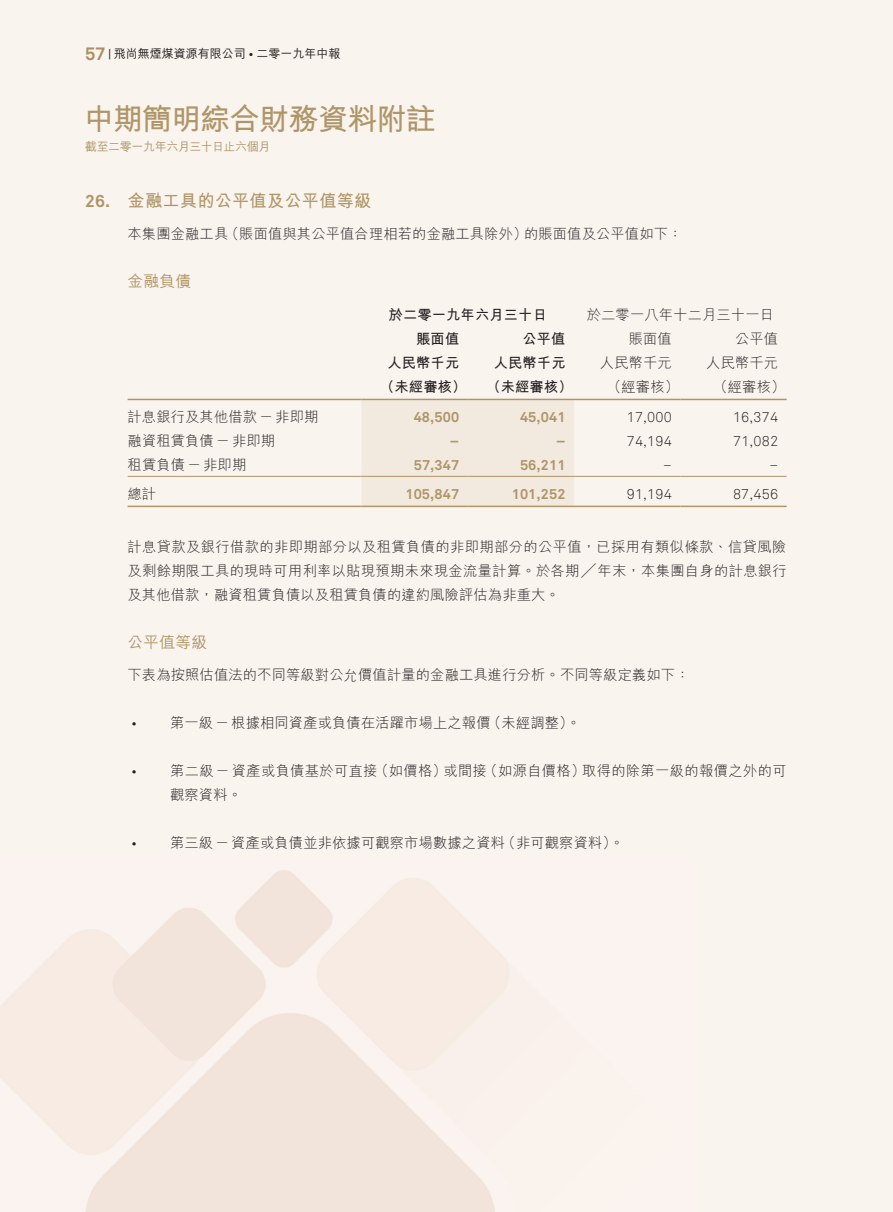
<style>
.page{position:relative;width:893px;height:1212px;background:#faf4ef}
.page>*{position:absolute;margin:0;border:0;box-sizing:border-box;transform-origin:0 0}
.t1{font:700 30px "M Hei HK";letter-spacing:-.02em;color:#af9668}
.t2{font:700 18px "Akkurat Pro";color:#af9668}
.t3{font:700 17.25px "M Hei HK";letter-spacing:.01em;color:#af9668}
.t4{font:700 17.25px "Akkurat Pro";color:#af9668}
.t5{font:500 15.75px "M Hei HK";letter-spacing:.015em;color:#af9668}
.t6{font:300 14.25px/24px "M Hei HK";letter-spacing:.01em;color:#231f20;text-align:justify}
.t7{font:14.25px "Akkurat Light Pro";letter-spacing:.01em;color:#231f20}
.t8{font:700 14.25px "Akkurat Pro";letter-spacing:.01em;color:#af9668}
.t9{font:700 14.25px "M Hei HK";letter-spacing:.01em;color:#231f20}
.t10{font:500 12px "M Hei HK";color:#231f20}
.t11{font:500 12px "M Hei HK";letter-spacing:-.035em;color:#af9668}
.s1{font-family:"Akkurat Pro";font-weight:400}
</style>
<div class="page">
<div style="left:361px;top:400px;width:213px;height:106px;background:#f2e9df"></div>
<hr style="left:128px;top:399px;width:233px;height:1px;background:#af9668">
<hr style="left:361px;top:399px;width:107px;height:1px;background:#af9668">
<hr style="left:468px;top:399px;width:106px;height:1px;background:#af9668">
<hr style="left:574px;top:399px;width:106px;height:1px;background:#af9668">
<hr style="left:680px;top:399px;width:107px;height:1px;background:#af9668">
<hr style="left:128px;top:476px;width:233px;height:1px;background:#af9668">
<hr style="left:361px;top:476px;width:107px;height:1px;background:#af9668">
<hr style="left:468px;top:476px;width:106px;height:1px;background:#af9668">
<hr style="left:574px;top:476px;width:106px;height:1px;background:#af9668">
<hr style="left:680px;top:476px;width:107px;height:1px;background:#af9668">
<hr style="left:128px;top:506px;width:233px;height:1px;background:#af9668">
<hr style="left:361px;top:506px;width:107px;height:1px;background:#af9668">
<hr style="left:468px;top:506px;width:106px;height:1px;background:#af9668">
<hr style="left:574px;top:506px;width:106px;height:1px;background:#af9668">
<hr style="left:680px;top:506px;width:107px;height:1px;background:#af9668">
<p class="t2" style="left:85px;top:43px;width:22px">57</p>
<p class="t10" style="left:108px;top:45px;width:234px"><span class="s1">|</span> 飛尚無煙煤資源有限公司 <span class="s1">•</span> 二零一九年中報</p>
<h1 class="t1" style="left:84px;top:97px;width:353px">中期簡明綜合財務資料附註</h1>
<p class="t11" style="left:85px;top:138px;width:187px">截至二零一九年六月三十日止六個月</p>
<p class="t3" style="left:128px;top:188px;width:245px">金融工具的公平值及公平值等級</p>
<p class="t4" style="left:85px;top:190px;width:27px">26.</p>
<p class="t6" style="left:225px;top:221px;width:304px">（賬面值與其公平值合理相若的金融工具除外）</p>
<p class="t6" style="left:128px;top:221px;width:102px">本集團金融工具</p>
<p class="t5" style="left:128px;top:270px;width:65px">金融負債</p>
<p class="t6" style="left:524px;top:221px;width:160px">的賬面值及公平值如下：</p>
<p class="t9" style="left:389px;top:304px;width:160px">於二零一九年六月三十日</p>
<p class="t6" style="left:587px;top:302px;width:189px">於二零一八年十二月三十一日</p>
<p class="t9" style="left:416px;top:328px;width:45px">賬面值</p>
<p class="t9" style="left:522px;top:328px;width:45px">公平值</p>
<p class="t6" style="left:629px;top:326px;width:45px">賬面值</p>
<p class="t6" style="left:735px;top:326px;width:45px">公平值</p>
<p class="t9" style="left:387px;top:352px;width:73px">人民幣千元</p>
<p class="t9" style="left:494px;top:352px;width:73px">人民幣千元</p>
<p class="t6" style="left:600px;top:350px;width:73px">人民幣千元</p>
<p class="t6" style="left:706px;top:350px;width:73px">人民幣千元</p>
<p class="t9" style="left:380px;top:376px;width:88px">（未經審核）</p>
<p class="t9" style="left:486px;top:376px;width:88px">（未經審核）</p>
<p class="t6" style="left:607px;top:374px;width:73px">（經審核）</p>
<p class="t6" style="left:713px;top:374px;width:73px">（經審核(</p>
<p class="t6" style="left:128px;top:405px;width:192px">計息銀行及其他借款－非即期</p>
<p class="t8" style="left:414px;top:408px;width:47px">48,500</p>
<p class="t8" style="left:520px;top:408px;width:47px">45,041</p>
<p class="t7" style="left:627px;top:409px;width:47px">17,000</p>
<p class="t7" style="left:733px;top:409px;width:47px">16,374</p>
<p class="t6" style="left:128px;top:429px;width:149px">融資租賃負債－非即期</p>
<p class="t8" style="left:450px;top:432px;width:11px">–</p>
<p class="t8" style="left:556px;top:432px;width:11px">–</p>
<p class="t7" style="left:627px;top:433px;width:47px">74,194</p>
<p class="t7" style="left:733px;top:433px;width:47px">71,082</p>
<p class="t6" style="left:128px;top:453px;width:120px">租賃負債－非即期</p>
<p class="t8" style="left:414px;top:456px;width:47px">57,347</p>
<p class="t8" style="left:520px;top:456px;width:47px">56,211</p>
<p class="t7" style="left:663px;top:457px;width:10px">–</p>
<p class="t7" style="left:769px;top:457px;width:10px">–</p>
<p class="t6" style="left:128px;top:481px;width:30px">總計</p>
<p class="t6" style="left:128px;top:534px;width:661px">計息貸款及銀行借款的非即期部分以及租賃負債的非即期部分的公平值，已採用有類似條款、信貸風險及剩餘期限工具的現時可用利率以貼現預期未來現金流量計算。於各期╱年末，本集團自身的計息銀行及其他借款，融資租賃負債以及租賃負債的違約風險評估為非重大。</p>
<p class="t5" style="left:128px;top:630px;width:81px">公平值等級</p>
<p class="t6" style="left:128px;top:662px;width:563px">下表為按照估值法的不同等級對公允價值計量的金融工具進行分析。不同等級定義如下：</p>
<p class="t6" style="left:487px;top:710px;width:95px">（未經調整。(</p>
<p class="t8" style="left:405px;top:485px;width:55px">105,847</p>
<p class="t8" style="left:512px;top:485px;width:55px">101,252</p>
<p class="t7" style="left:627px;top:485px;width:47px">91,194</p>
<p class="t7" style="left:733px;top:485px;width:47px">87,456</p>
<p class="t6" style="left:170px;top:710px;width:322px">第一級－根據相同資產或負債在活躍市場上之報價</p>
<p class="t7" style="left:131px;top:714px;width:8px">•</p>
<p class="t7" style="left:131px;top:762px;width:8px">•</p>
<p class="t7" style="left:131px;top:834px;width:8px">•</p>
<p class="t6" style="left:374px;top:758px;width:74px">（如價格）</p>
<p class="t6" style="left:484px;top:758px;width:103px">（如源自價格）</p>
<p class="t6" style="left:170px;top:758px;width:209px">第二級－資產或負債基於可直接</p>
<p class="t6" style="left:582px;top:758px;width:206px">取得的除第一級的報價之外的可</p>
<p class="t6" style="left:443px;top:758px;width:45px">或間接</p>
<p class="t6" style="left:170px;top:782px;width:73px">觀察資料。</p>
<p class="t6" style="left:502px;top:830px;width:124px">（非可觀察資料。(</p>
<p class="t6" style="left:170px;top:830px;width:336px">第三級－資產或負債並非依據可觀察市場數據之資料</p>
</div>
